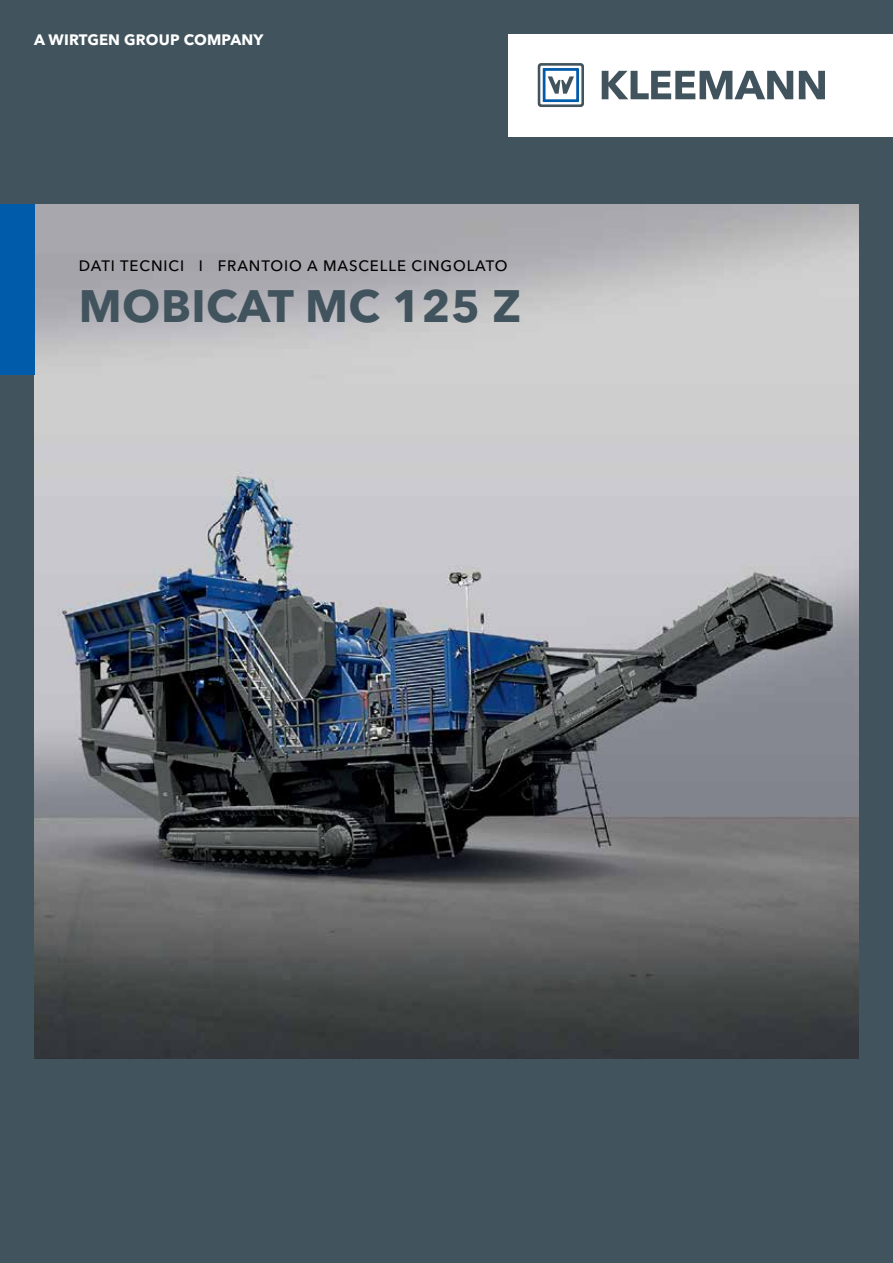
<style>
.page{position:relative;width:893px;height:1263px;background:#41535d}
.page>*{position:absolute;margin:0;border:0;box-sizing:border-box;transform-origin:0 0}
.t1{font:700 45px "Avenir Next LT Pro";letter-spacing:.01em;color:#41535d}
.t2{font:500 15px "Avenir Next LT Pro";letter-spacing:.06em;color:#000}
.t3{font:700 15px "Avenir Next LT Pro";letter-spacing:.01em;color:#fff}
</style>
<div class="page">
<img style="left:34px;top:204px;width:825px;height:855px">
<div style="left:0;top:204px;width:34px;height:170px;background:#005baa"></div>
<div style="left:509px;top:34px;width:384px;height:102px;background:#fff"></div>
<svg style="left:602px;top:71px;width:191px;height:28px"></svg>
<svg style="left:799px;top:71px;width:26px;height:28px"></svg>
<svg style="left:538px;top:63px;width:46px;height:44px"></svg>
<p class="t3" style="left:34px;top:31px;width:231px">A WIRTGEN GROUP COMPANY</p>
<p class="t2" style="left:79px;top:257px;width:430px">DATI TECNICI I FRANTOIO A MASCELLE CINGOLATO</p>
<h1 class="t1" style="left:79px;top:279px;width:444px">MOBICAT MC 125 Z</h1>
</div>
